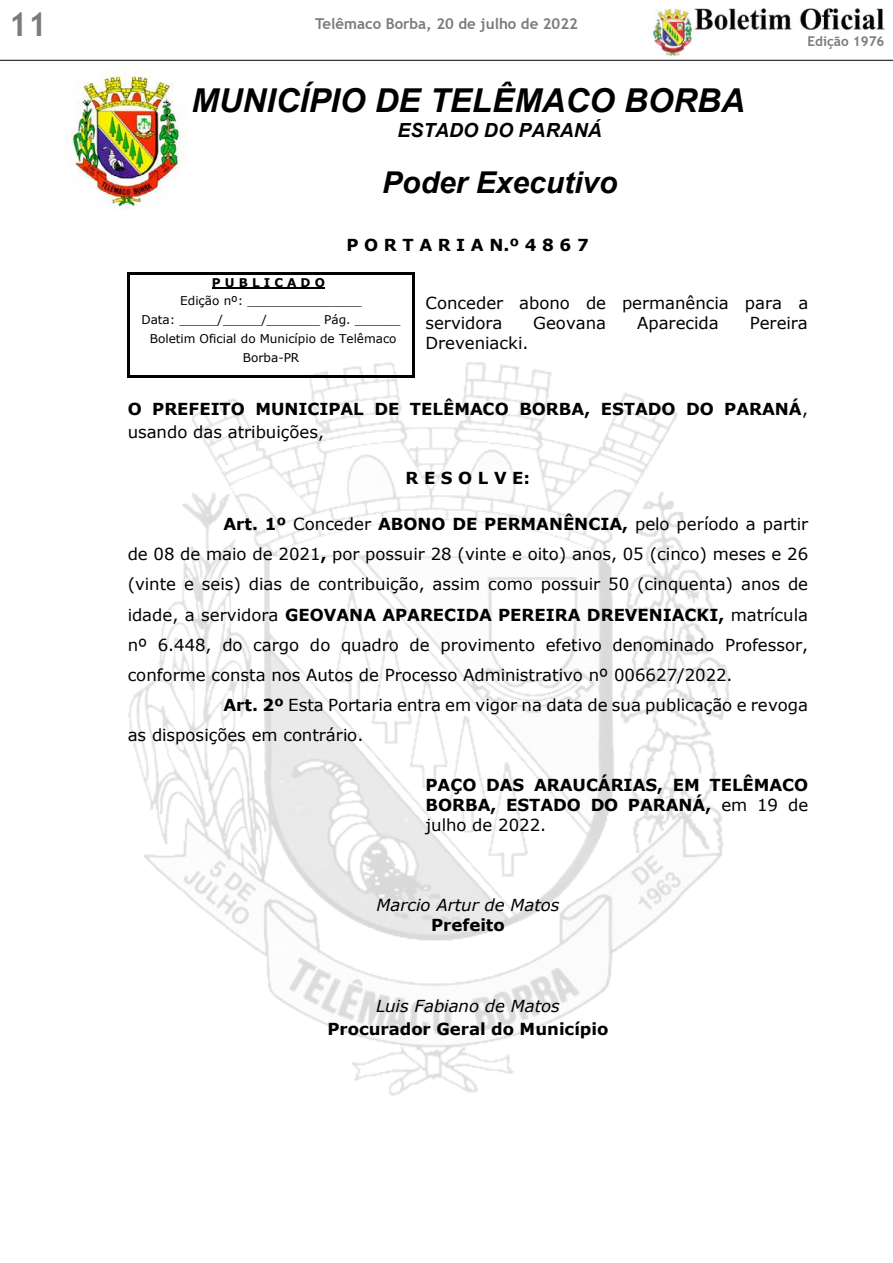
<style>
.page{position:relative;width:893px;height:1263px;background:#fff}
.page>*{position:absolute;margin:0;border:0;box-sizing:border-box;transform-origin:0 0}
.t1{font:italic 700 33px "Arial";color:#000}
.t2{font:700 33px "Trebuchet MS";color:#7c7b7b}
.t3{font:italic 700 30px "Arial";color:#000}
.t4{font:italic 700 19.5px "Arial";color:#000}
.t5{font:16.5px/20px "Verdana";color:#000}
.t6{font:700 16.5px/20.1px "Verdana";color:#000}
.t7{font:italic 16.5px "Verdana";color:#000}
.t8{font:700 15px "Trebuchet MS";color:#7c7b7b}
.t9{font:700 13.5px "Trebuchet MS";color:#7c7b7b}
.t10{font:12px/18.9px "Verdana";letter-spacing:-.005em;color:#000;text-align:center}
.t11{font:700 12px "Verdana";color:#000}
.s1{font-weight:400}
.s2{font-weight:700}
</style>
<div class="page">
<img style="left:653px;top:9px;width:43px;height:47px">
<img style="left:693px;top:8px;width:191px;height:21px">
<hr style="left:0;top:60px;width:893px;height:1px;background:#000">
<img style="left:67px;top:71px;width:114px;height:139px">
<img style="left:127px;top:322px;width:602px;height:774px">
<hr style="left:212px;top:287px;width:113px;height:2px;background:#000">
<hr style="left:130px;top:272px;width:282px;height:2px;background:#000">
<hr style="left:128px;top:274px;width:2px;height:101px;background:#000">
<hr style="left:130px;top:375px;width:282px;height:3px;background:#000">
<hr style="left:412px;top:274px;width:3px;height:101px;background:#000">
<h1 class="t2" style="left:9px;top:3px;width:40px">11</h1>
<p class="t8" style="left:315px;top:14px;width:264px">Telêmaco Borba, 20 de julho de 2022</p>
<h1 class="t1" style="left:192px;top:78px;width:555px">MUNICÍPIO DE TELÊMACO BORBA</h1>
<p class="t4" style="left:397px;top:117px;width:206px">ESTADO DO PARANÁ</p>
<h2 class="t3" style="left:382px;top:163px;width:237px">Poder Executivo</h2>
<p class="t6" style="left:347px;top:234px;width:244px">P O R T A R I A N.º 4 8 6 7</p>
<p class="t9" style="left:807px;top:33px;width:79px">Edição 1976</p>
<p class="t11" style="left:212px;top:274px;width:115px">P U B L I C A D O</p>
<p class="t10" style="left:141px;top:291px;width:261px">Edição nº: _______________<br>Data: _____/_____/_______ Pág. ______<br>Boletim Oficial do Município de Telêmaco<br>Borba-PR</p>
<p class="t5" style="left:425px;top:293px;width:384px">Conceder abono de permanência para a servidora</p>
<p class="t5" style="left:533px;top:313px;width:74px">Geovana</p>
<p class="t5" style="left:637px;top:313px;width:83px">Aparecida</p>
<p class="t5" style="left:750px;top:313px;width:60px">Pereira</p>
<p class="t5" style="left:425px;top:333px;width:104px">Dreveniacki.</p>
<p class="t6" style="left:128px;top:397px;width:682px;line-height:23.1px">O PREFEITO MUNICIPAL DE TELÊMACO BORBA, ESTADO DO PARANÁ<span class="s1">, usando das atribuições,</span></p>
<p class="t6" style="left:405px;top:468px;width:126px">R E S O L V E:</p>
<p class="t5" style="left:223px;top:514px;width:586px"><span class="s2">Art. 1º</span> Conceder <span class="s2">ABONO DE PERMANÊNCIA,</span> pelo período a partir</p>
<p class="t5" style="left:128px;top:544px;width:682px">de 08 de maio de 2021<span class="s2">,</span> por possuir 28 (vinte e oito) anos, 05 (cinco) meses e 26</p>
<p class="t5" style="left:128px;top:574px;width:682px">(vinte e seis) dias de contribuição, assim como possuir 50 (cinquenta) anos de</p>
<p class="t6" style="left:128px;top:604px;width:682px"><span class="s1">idade, a servidora</span> GEOVANA APARECIDA PEREIRA DREVENIACKI, <span class="s1">matrícula</span></p>
<p class="t5" style="left:128px;top:634px;width:682px">nº 6.448, do cargo do quadro de provimento efetivo denominado Professor,</p>
<p class="t5" style="left:128px;top:664px;width:606px">conforme consta nos Autos de Processo Administrativo nº 006627/2022.</p>
<p class="t5" style="left:223px;top:695px;width:586px"><span class="s2">Art. 2º</span> Esta Portaria entra em vigor na data de sua publicação e revoga</p>
<p class="t5" style="left:128px;top:725px;width:237px">as disposições em contrário.</p>
<p class="t6" style="left:425px;top:774px;width:384px;text-align:justify">PAÇO DAS ARAUCÁRIAS, EM TELÊMACO BORBA, ESTADO DO PARANÁ, <span class="s1">em 19 de julho de 2022.</span></p>
<p class="t7" style="left:377px;top:894px;width:184px">Marcio Artur de Matos</p>
<p class="t6" style="left:431px;top:915px;width:75px">Prefeito</p>
<p class="t7" style="left:376px;top:994px;width:185px">Luis Fabiano de Matos</p>
<p class="t6" style="left:327px;top:1018px;width:282px">Procurador Geral do Município</p>
</div>
